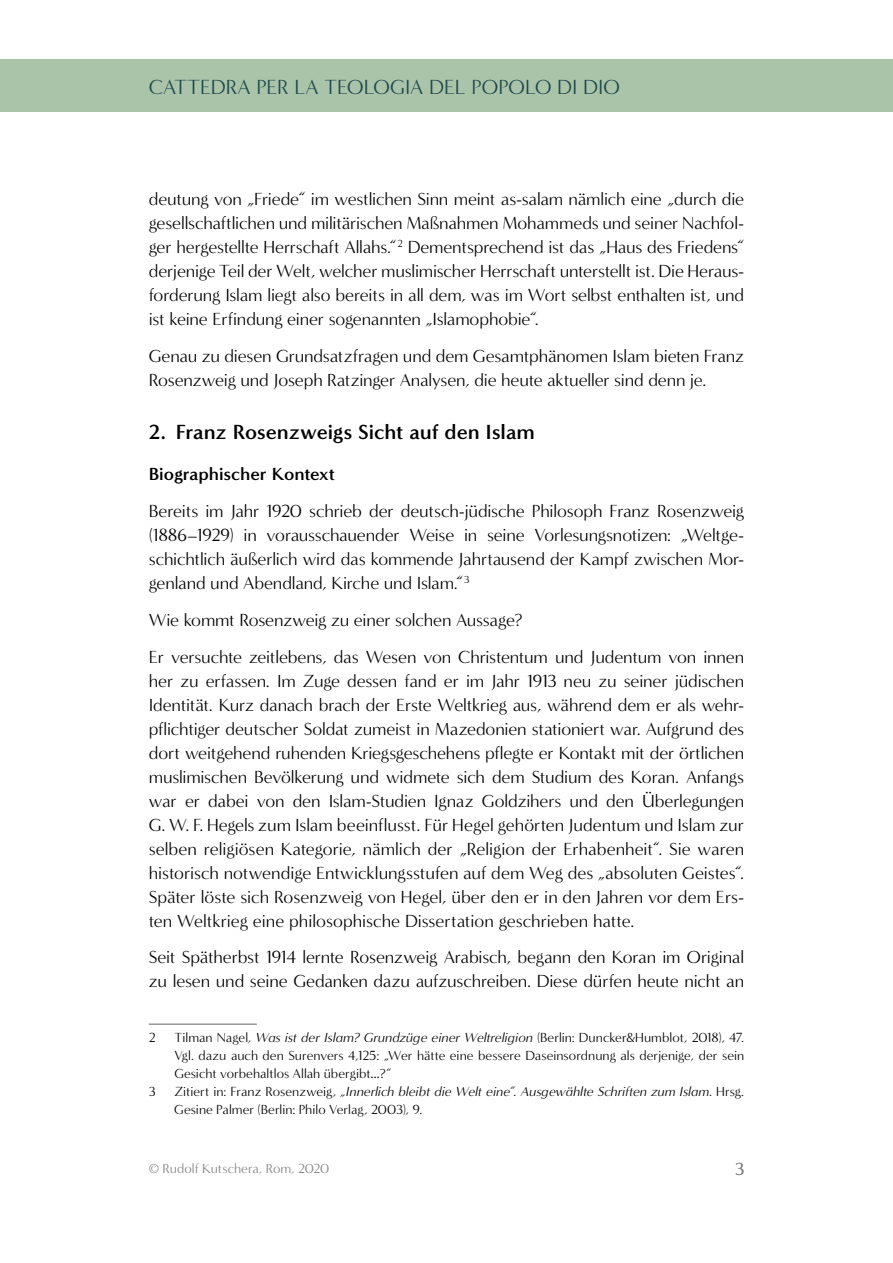
<style>
.page{position:relative;width:893px;height:1263px;background:#fff}
.page>*{position:absolute;margin:0;border:0;box-sizing:border-box;transform-origin:0 0}
.t1{font:21px "Minerva Modern";color:#20484b}
.t2{font:700 21px "Minerva Modern";letter-spacing:-.01em;color:#000}
.t3{font:18px/24px "Minerva Modern";letter-spacing:-.015em;color:#000;text-align:justify}
.t4{font:700 18px "Minerva Modern";color:#000}
.t5{font:18px "Minerva Modern";color:#808285}
.t6{font:13.5px/18px "Minerva Modern";letter-spacing:-.005em;color:#000}
.t7{font:13.5px "Minerva Modern";letter-spacing:-.01em;color:#808285}
.s1{font-style:italic}
</style>
<div class="page">
<div style="left:0;top:60px;width:893px;height:52px;background:#aac4aa"></div>
<hr style="left:149px;top:1024px;width:108px;height:1px;background:#636466">
<p class="t1" style="left:149px;top:74px;width:473px">cattedra per la teologia del popolo di dio</p>
<p class="t3" style="left:149px;top:187px;width:597px">deutung von „Friede“ im westlichen Sinn meint as-salam nämlich eine „durch die gesellschaftlichen und militärischen Maßnahmen Mohammeds und seiner Nachfol&shy;ger hergestellte Herrschaft Allahs.“<sup>2</sup> Dementsprechend ist das „Haus des Friedens“ derjenige Teil der Welt, welcher muslimischer Herrschaft unterstellt ist. Die Heraus&shy;forderung Islam liegt also bereits in all dem, was im Wort selbst enthalten ist, und ist keine Erfindung einer sogenannten „Islamophobie“.</p>
<p class="t3" style="left:149px;top:344px;width:597px">Genau zu diesen Grundsatzfragen und dem Gesamtphänomen Islam bieten Franz<br>Rosenzweig und Joseph Ratzinger Analysen, die heute aktueller sind denn je.</p>
<p class="t2" style="left:149px;top:420px;width:388px">2. Franz Rosenzweigs Sicht auf den Islam</p>
<p class="t4" style="left:149px;top:464px;width:188px">Biographischer Kontext</p>
<p class="t3" style="left:149px;top:499px;width:597px">Bereits im Jahr 1920 schrieb der deutsch-jüdische Philosoph Franz Rosenzweig (1886–1929) in vorausschauender Weise in seine Vorlesungsnotizen: „Weltge&shy;schichtlich äußerlich wird das kommende Jahrtausend der Kampf zwischen Mor&shy;genland und Abendland, Kirche und Islam.“<sup>3</sup></p>
<p class="t3" style="left:149px;top:602px;width:597px;line-height:36.8px">Wie kommt Rosenzweig zu einer solchen Aussage?<br>Er versuchte zeitlebens, das Wesen von Christentum und Judentum von innen</p>
<p class="t3" style="left:149px;top:669px;width:597px">her zu erfassen. Im Zuge dessen fand er im Jahr 1913 neu zu seiner jüdischen Identität. Kurz danach brach der Erste Weltkrieg aus, während dem er als wehr&shy;pflichtiger deutscher Soldat zumeist in Mazedonien stationiert war. Aufgrund des dort weitgehend ruhenden Kriegsgeschehens pflegte er Kontakt mit der örtlichen muslimischen Bevölkerung und widmete sich dem Studium des Koran. Anfangs war er dabei von den Islam-Studien Ignaz Goldzihers und den Überlegungen G. W. F. Hegels zum Islam beeinflusst. Für Hegel gehörten Judentum und Islam zur selben religiösen Kategorie, nämlich der „Religion der Erhabenheit“. Sie waren historisch notwendige Entwicklungsstufen auf dem Weg des „absoluten Geistes“.<br>Später löste sich Rosenzweig von Hegel, über den er in den Jahren vor dem Ers&shy;ten Weltkrieg eine philosophische Dissertation geschrieben hatte.</p>
<p class="t3" style="left:149px;top:945px;width:597px">Seit Spätherbst 1914 lernte Rosenzweig Arabisch, begann den Koran im Original zu lesen und seine Gedanken dazu aufzuschreiben. Diese dürfen heute nicht an</p>
<p class="t6" style="left:149px;top:1029px;width:597px">2 T ilman Nagel, <span class="s1">Was ist der Islam? Grundzüge einer Weltreligion</span> (Berlin: Duncker&amp;Humblot, 2018), 47.</p>
<p class="t6" style="left:174px;top:1047px;width:571px">Vgl. dazu auch den Surenvers 4,125: „Wer hätte eine bessere Daseinsordnung als derjenige, der sein</p>
<p class="t6" style="left:174px;top:1065px;width:219px">Gesicht vorbehaltlos Allah übergibt…?“</p>
<p class="t6" style="left:149px;top:1083px;width:8px">3</p>
<p class="t6" style="left:174px;top:1083px;width:571px">Zitiert in: Franz Rosenzweig, <span class="s1">„Innerlich bleibt die Welt eine“. Ausgewählte Schriften zum Islam</span>. Hrsg.<br>Gesine Palmer (Berlin: Philo Verlag, 2003), 9.</p>
<p class="t7" style="left:149px;top:1161px;width:182px">© Rudolf Kutschera, Rom, 2020</p>
<p class="t5" style="left:735px;top:1159px;width:11px">3</p>
</div>
